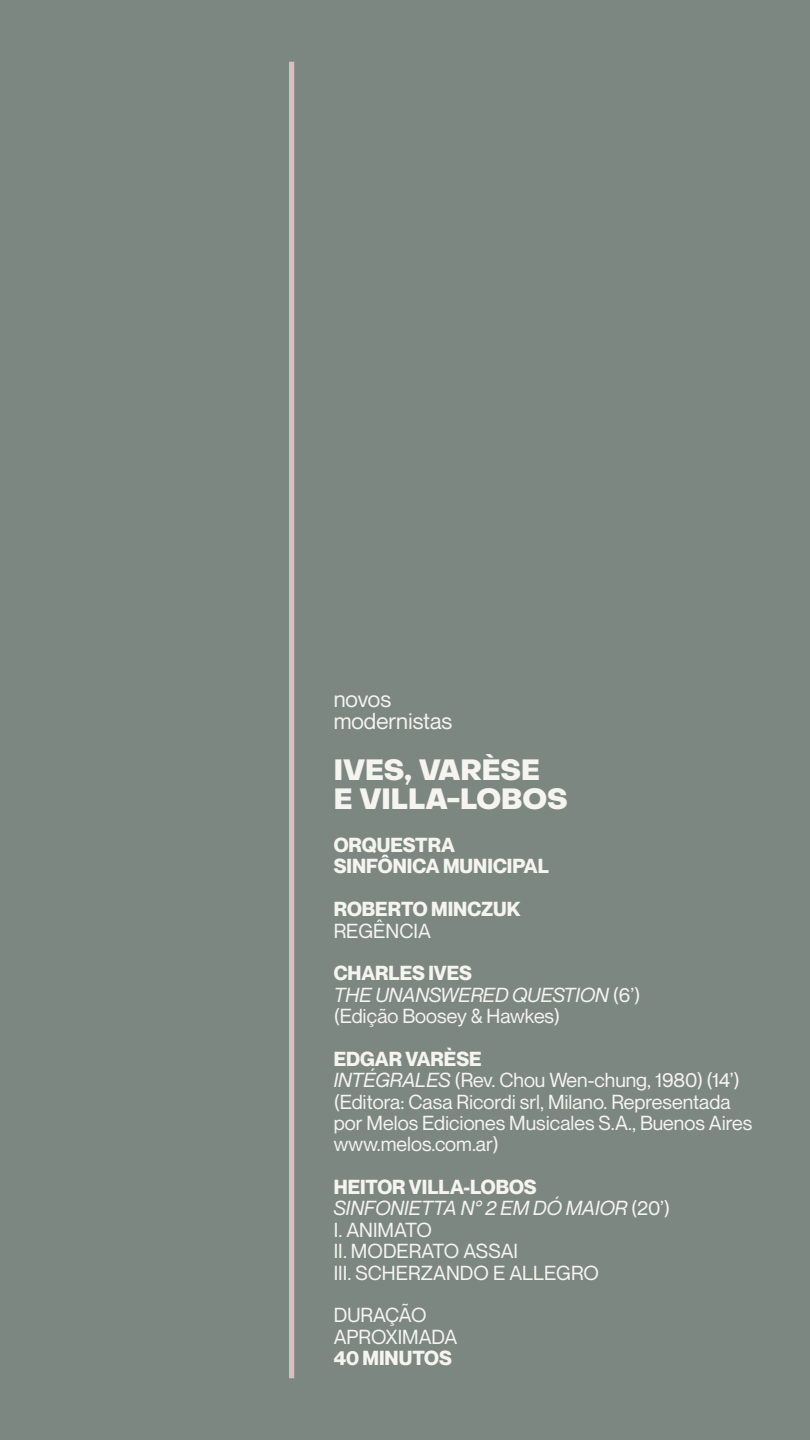
<style>
.page{position:relative;width:810px;height:1440px;background:#7c8782}
.page>*{position:absolute;margin:0;border:0;box-sizing:border-box;transform-origin:0 0}
.maria{font:800 28.72px/28.7px "Object Sans";color:#f5f4ef}
.compositores_-_story{font:22.5px/22.5px "Neue Montreal";color:#f5f4ef}
.compositores_-_story-2{font:19.88px/21.4px "Neue Montreal";color:#f5f4ef}
.compositores_-_story-3{font:700 19.88px/21.4px "Neue Montreal";color:#f5f4ef}
.compositores_-_story-4{font:italic 19.88px "Neue Montreal";color:#f5f4ef}
.s1{font-style:normal}
.s2{font-style:italic}
.s3{font-weight:700}
</style>
<div class="page">
<div style="left:289px;top:62px;width:5px;height:1316px;background:#d7bec0"></div>
<p class="compositores_-_story" style="left:334px;top:688px;width:120px">novos modernistas</p>
<p class="maria" style="left:334px;top:757px;width:236px">IVES, VARÈSE<br>E VILLA-LOBOS</p>
<p class="compositores_-_story-3" style="left:334px;top:834px;width:217px">ORQUESTRA<br>SINFÔNICA MUNICIPAL</p>
<p class="compositores_-_story-3" style="left:334px;top:898px;width:188px">ROBERTO MINCZUK</p>
<p class="compositores_-_story-2" style="left:334px;top:920px;width:99px">REGÊNCIA</p>
<p class="compositores_-_story-3" style="left:334px;top:963px;width:140px">CHARLES IVES</p>
<p class="compositores_-_story-4" style="left:334px;top:982px;width:308px">THE UNANSWERED QUESTION <span class="s1">(6’)</span></p>
<p class="compositores_-_story-2" style="left:334px;top:1005px;width:228px">(Edição Boosey &amp; Hawkes)</p>
<p class="compositores_-_story-3" style="left:334px;top:1048px;width:149px">EDGAR VARÈSE</p>
<p class="compositores_-_story-2" style="left:334px;top:1069px;width:407px"><span class="s2">INTÉGRALES</span> (Rev. Chou Wen-chung, 1980) (14’)</p>
<p class="compositores_-_story-2" style="left:334px;top:1091px;width:420px">(Editora: Casa Ricordi srl, Milano. Representada por Melos Ediciones Musicales S.A., Buenos Aires www.melos.com.ar)</p>
<p class="compositores_-_story-3" style="left:334px;top:1176px;width:205px">HEITOR VILLA-LOBOS</p>
<p class="compositores_-_story-4" style="left:334px;top:1196px;width:338px">SINFONIETTA N° 2 EM DÓ MAIOR <span class="s1">(20’)</span></p>
<p class="compositores_-_story-2" style="left:334px;top:1219px;width:100px">I. ANIMATO</p>
<p class="compositores_-_story-2" style="left:334px;top:1240px;width:186px">II. MODERATO ASSAI</p>
<p class="compositores_-_story-2" style="left:334px;top:1262px;width:267px">III. SCHERZANDO E ALLEGRO</p>
<p class="compositores_-_story-2" style="left:334px;top:1305px;width:125px">DURAÇÃO<br>APROXIMADA<br><span class="s3">40 MINUTOS</span></p>
</div>
